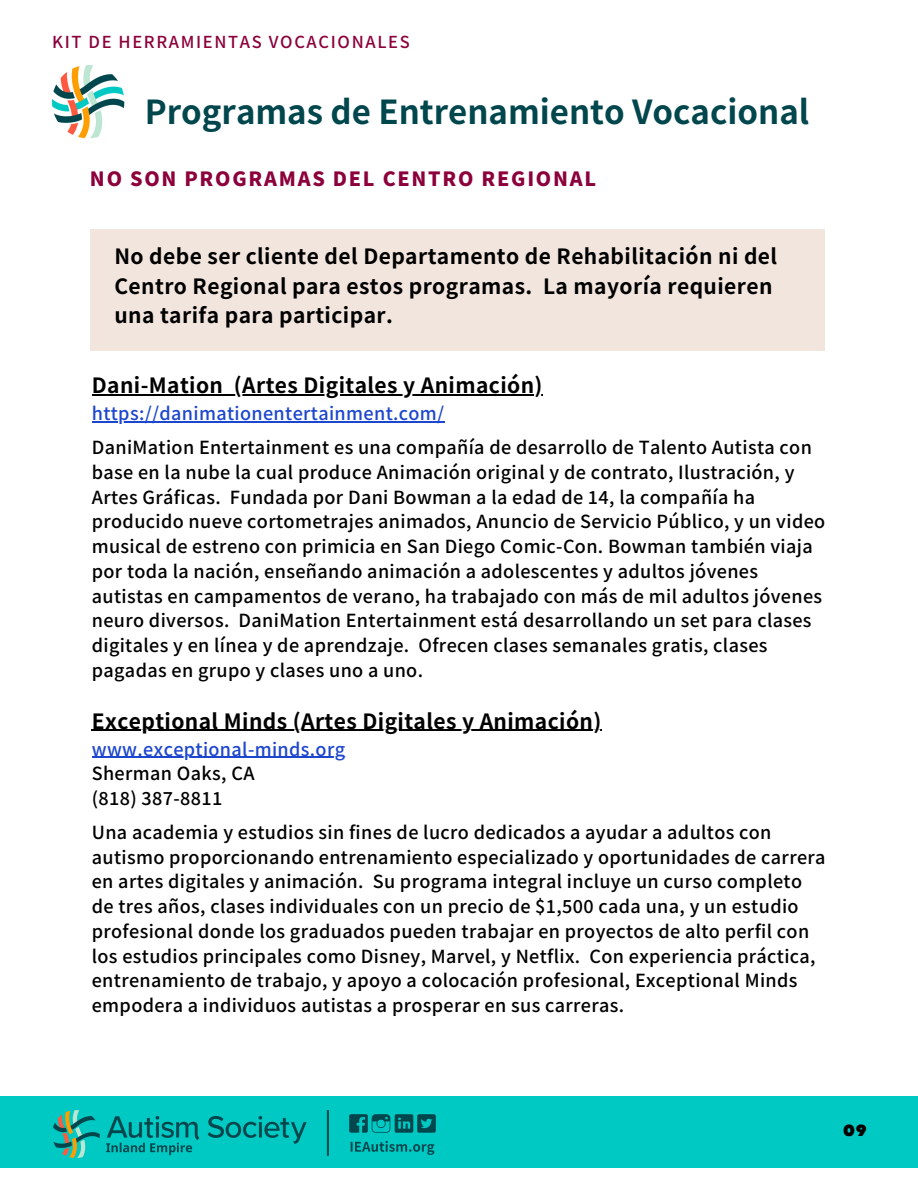
<style>
.page{position:relative;width:918px;height:1188px;background:#fff}
.page>*{position:absolute;margin:0;border:0;box-sizing:border-box;transform-origin:0 0}
.t1{font:700 33px "Noto Sans JP";color:#00464d}
.t2{font:700 21px/29.2px "Noto Sans JP";letter-spacing:.02em;color:#000}
.t3{font:900 19.5px "Noto Sans JP";letter-spacing:.09em;color:#8c003b}
.t4{font:500 18px/24.8px "Noto Sans JP";letter-spacing:.02em;color:#000}
.t5{font:900 16.95px "Codec Pro";color:#000}
.t6{font:500 16.5px "Noto Sans JP";letter-spacing:.1em;color:#8c003b}
.s1{color:#1c46ce}
</style>
<div class="page">
<img style="left:52px;top:65px;width:73px;height:73px">
<hr style="left:92px;top:395px;width:132px;height:1px;background:#000">
<hr style="left:234px;top:395px;width:309px;height:1px;background:#000">
<hr style="left:92px;top:422px;width:353px;height:1px;background:#1c46ce">
<hr style="left:92px;top:730px;width:510px;height:1px;background:#000">
<hr style="left:92px;top:757px;width:254px;height:1px;background:#1c46ce">
<div style="left:0;top:1096px;width:918px;height:72px;background:#00c9c3"></div>
<img style="left:53px;top:1110px;width:275px;height:48px">
<img style="left:349px;top:1114px;width:87px;height:41px">
<div style="left:90px;top:229px;width:734px;height:121px;background:#f2e5dd"></div>
<p class="t6" style="left:52px;top:29px;width:359px">KIT DE HERRAMIENTAS VOCACIONALES</p>
<p class="t1" style="left:145px;top:86px;width:666px">Programas de Entrenamiento Vocacional</p>
<p class="t3" style="left:90px;top:163px;width:508px">NO SON PROGRAMAS DEL CENTRO REGIONAL</p>
<p class="t2" style="left:114px;top:241px;width:664px">No debe ser cliente del Departamento de Rehabilitación ni del<br>Centro Regional para estos programas. La mayoría requieren una tarifa para participar.</p>
<h1 class="t2" style="left:92px;top:370px;width:133px">Dani-Mation</h1>
<h2 class="t2" style="left:234px;top:370px;width:310px">(Artes Digitales y Animación)</h2>
<h3 class="t4" style="left:92px;top:396px;width:722px;line-height:33.8px"><span class="s1">https://danimationentertainment.com/<br></span>DaniMation Entertainment es una compañía de desarrollo de Talento Autista con</h3>
<h3 class="t4" style="left:92px;top:459px;width:704px">base en la nube la cual produce Animación original y de contrato, Ilustración, y<br>Artes Gráficas.</h3>
<h3 class="t4" style="left:92px;top:484px;width:735px;text-indent:138px">Fundada por Dani Bowman a la edad de 14, la compañía ha producido nueve cortometrajes animados, Anuncio de Servicio Público, y un video musical de estreno con primicia en San Diego Comic-Con. Bowman también viaja por toda la nación, enseñando animación a adolescentes y adultos jóvenes autistas en campamentos de verano, ha trabajado con más de mil adultos jóvenes neuro diversos. DaniMation Entertainment está desarrollando un set para clases digitales y en línea y de aprendzaje. Ofrecen clases semanales gratis, clases pagadas en grupo y clases uno a uno.</h3>
<p class="t2" style="left:92px;top:705px;width:511px">Exceptional Minds (Artes Digitales y Animación)</p>
<h3 class="t4" style="left:92px;top:736px;width:255px"><span class="s1">www.exceptional-minds.org<br></span>Sherman Oaks, CA<br>(818) 387-8811</h3>
<h3 class="t4" style="left:92px;top:819px;width:681px">Una academia y estudios sin fines de lucro dedicados a ayudar a adultos con</h3>
<p class="t4" style="left:92px;top:844px;width:735px">autismo proporcionando entrenamiento especializado y oportunidades de carrera en artes digitales y animación. Su programa integral incluye un curso completo de tres años, clases individuales con un precio de $1,500 cada una, y un estudio profesional donde los graduados pueden trabajar en proyectos de alto perfil con los estudios principales como Disney, Marvel, y Netflix. Con experiencia práctica, entrenamiento de trabajo, y apoyo a colocación profesional, Exceptional Minds empodera a individuos autistas a prosperar en sus carreras.</p>
<p class="t5" style="left:843px;top:1124px;width:25px">09</p>
</div>
